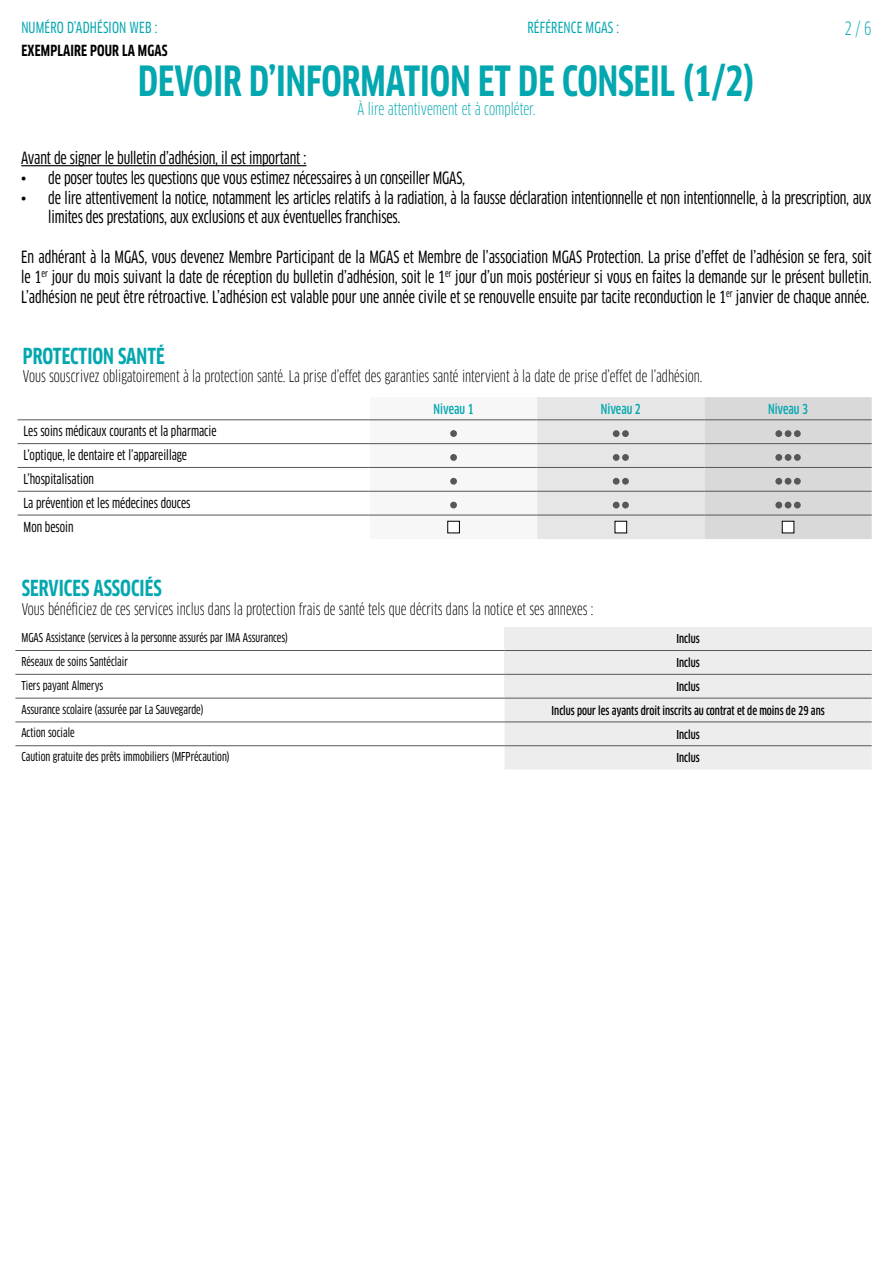
<style>
.page{position:relative;width:893px;height:1263px;background:#fff}
.page>*{position:absolute;margin:0;border:0;box-sizing:border-box;transform-origin:0 0}
.t1{font:700 condensed 40.65px "Clan OT";color:#03a7af}
.t2{font:700 condensed 21.6px "Clan OT";color:#03a7af}
.t3{font:condensed 18px "Clan OT";color:#00a4af}
.t4{font:16.5px/19.8px "Clan OT Cond News";letter-spacing:-.01em;color:#000}
.t5{font:condensed 16.35px "Clan OT";color:#03a7af}
.t6{font:condensed 15.75px "Clan OT";color:#000}
.t7{font:15px "Clan OT Cond News";letter-spacing:.01em;color:#03a7af}
.t8{font:700 condensed 15px "Clan OT";letter-spacing:.01em;color:#000}
.t9{font:13.5px "Clan OT Cond News";color:#000}
.t10{font:500 condensed 13.5px "Clan OT";color:#03a7af}
.t11{font:12px "Clan OT Cond News";color:#000}
.t12{font:500 condensed 12px "Clan OT";color:#000}
</style>
<div class="page">
<hr style="left:21px;top:165px;width:285px;height:1px;background:#000">
<svg style="left:15px;top:673px;width:489px;height:74px"></svg>
<div style="left:504px;top:627px;width:368px;height:23px;background:#ededed"></div>
<div style="left:504px;top:650px;width:368px;height:24px;background:#ededed"></div>
<div style="left:504px;top:674px;width:368px;height:24px;background:#ededed"></div>
<div style="left:504px;top:699px;width:368px;height:70px;background:#ededed"></div>
<hr style="left:15px;top:650px;width:489px;height:1px;background:#575756">
<hr style="left:504px;top:650px;width:368px;height:1px;background:#575756">
<hr style="left:15px;top:674px;width:489px;height:1px;background:#575756">
<hr style="left:504px;top:674px;width:368px;height:1px;background:#575756">
<hr style="left:15px;top:698px;width:489px;height:1px;background:#575756">
<hr style="left:504px;top:698px;width:368px;height:1px;background:#575756">
<hr style="left:15px;top:721px;width:489px;height:1px;background:#575756">
<hr style="left:504px;top:721px;width:368px;height:1px;background:#575756">
<hr style="left:15px;top:745px;width:489px;height:1px;background:#575756">
<hr style="left:504px;top:745px;width:368px;height:1px;background:#575756">
<svg style="left:18px;top:419px;width:352px;height:96px"></svg>
<hr style="left:18px;top:420px;width:352px;height:1px;background:#575756">
<hr style="left:18px;top:443px;width:352px;height:1px;background:#575756">
<hr style="left:18px;top:467px;width:352px;height:1px;background:#575756">
<hr style="left:18px;top:491px;width:352px;height:1px;background:#575756">
<hr style="left:18px;top:515px;width:352px;height:1px;background:#575756">
<svg style="left:370px;top:397px;width:502px;height:142px"></svg>
<div style="left:794px;top:502px;width:7px;height:6px;background:#575756;border-radius:50%"></div>
<div style="left:448px;top:521px;width:11px;height:12px;background:#fff"></div>
<div style="left:448px;top:521px;width:12px;height:12px;border:1px solid #000"></div>
<div style="left:615px;top:521px;width:12px;height:12px;background:#fff"></div>
<div style="left:615px;top:521px;width:12px;height:12px;border:1px solid #000"></div>
<div style="left:782px;top:521px;width:12px;height:12px;background:#fff"></div>
<p class="t7" style="left:21px;top:19px;width:138px">NUMÉRO D’ADHÉSION WEB :</p>
<p class="t8" style="left:21px;top:42px;width:148px">EXEMPLAIRE POUR LA MGAS</p>
<p class="t7" style="left:527px;top:19px;width:93px">RÉFÉRENCE MGAS :</p>
<p class="t1" style="left:138px;top:58px;width:618px">DEVOIR D’INFORMATION ET DE CONSEIL (1/2)</p>
<p class="t5" style="left:358px;top:100px;width:179px">À lire attentivement et à compléter.</p>
<p class="t3" style="left:844px;top:18px;width:29px">2 / 6</p>
<p class="t4" style="left:21px;top:148px;width:287px">Avant de signer le bulletin d’adhésion, il est important :</p>
<p class="t4" style="left:21px;top:168px;width:445px">• de poser toutes les questions que vous estimez nécessaires à un conseiller MGAS,</p>
<p class="t4" style="left:48px;top:188px;width:825px;text-indent:-27px">• de lire attentivement la notice, notamment les articles relatifs à la radiation, à la fausse déclaration intentionnelle et non intentionnelle, à la prescription, aux limites des prestations, aux exclusions et aux éventuelles franchises.</p>
<p class="t4" style="left:21px;top:247px;width:852px;text-align:justify">En adhérant à la MGAS, vous devenez Membre Participant de la MGAS et Membre de l’association MGAS Protection. La prise d’effet de l’adhésion se fera, soit le 1<sup>er</sup> jour du mois suivant la date de réception du bulletin d’adhésion, soit le 1<sup>er</sup> jour d’un mois postérieur si vous en faites la demande sur le présent bulletin.<br>L’adhésion ne peut être rétroactive. L’adhésion est valable pour une année civile et se renouvelle ensuite par tacite reconduction le 1<sup>er</sup> janvier de chaque année.</p>
<p class="t2" style="left:23px;top:343px;width:143px">PROTECTION SANTÉ</p>
<p class="t6" style="left:23px;top:367px;width:681px">Vous souscrivez obligatoirement à la protection santé. La prise d’effet des garanties santé intervient à la date de prise d’effet de l’adhésion.</p>
<p class="t9" style="left:24px;top:424px;width:195px">Les soins médicaux courants et la pharmacie</p>
<p class="t9" style="left:24px;top:447px;width:165px">L’optique, le dentaire et l’appareillage</p>
<p class="t9" style="left:24px;top:471px;width:72px">L’hospitalisation</p>
<p class="t9" style="left:24px;top:495px;width:168px">La prévention et les médecines douces</p>
<p class="t9" style="left:24px;top:519px;width:51px">Mon besoin</p>
<p class="t10" style="left:434px;top:401px;width:42px">Niveau 1</p>
<p class="t10" style="left:601px;top:401px;width:42px">Niveau 2</p>
<p class="t10" style="left:768px;top:401px;width:42px">Niveau 3</p>
<p class="t2" style="left:22px;top:575px;width:141px">SERVICES ASSOCIÉS</p>
<p class="t6" style="left:22px;top:600px;width:573px">Vous bénéficiez de ces services inclus dans la protection frais de santé tels que décrits dans la notice et ses annexes :</p>
<p class="t11" style="left:21px;top:631px;width:268px">MGAS Assistance (services à la personne assurés par IMA Assurances)</p>
<p class="t12" style="left:676px;top:632px;width:25px">Inclus</p>
<p class="t11" style="left:21px;top:655px;width:108px">Réseaux de soins Santéclair</p>
<p class="t12" style="left:676px;top:656px;width:25px">Inclus</p>
<p class="t11" style="left:21px;top:678px;width:83px">Tiers payant Almerys</p>
<p class="t12" style="left:676px;top:680px;width:25px">Inclus</p>
<p class="t11" style="left:21px;top:702px;width:184px">Assurance scolaire (assurée par La Sauvegarde)</p>
<p class="t12" style="left:551px;top:703px;width:275px">Inclus pour les ayants droit inscrits au contrat et de moins de 29 ans</p>
<p class="t11" style="left:21px;top:726px;width:55px">Action sociale</p>
<p class="t12" style="left:676px;top:727px;width:25px">Inclus</p>
<p class="t11" style="left:21px;top:750px;width:210px">Caution gratuite des prêts immobiliers (MFPrécaution)</p>
<p class="t12" style="left:676px;top:751px;width:25px">Inclus</p>
</div>
